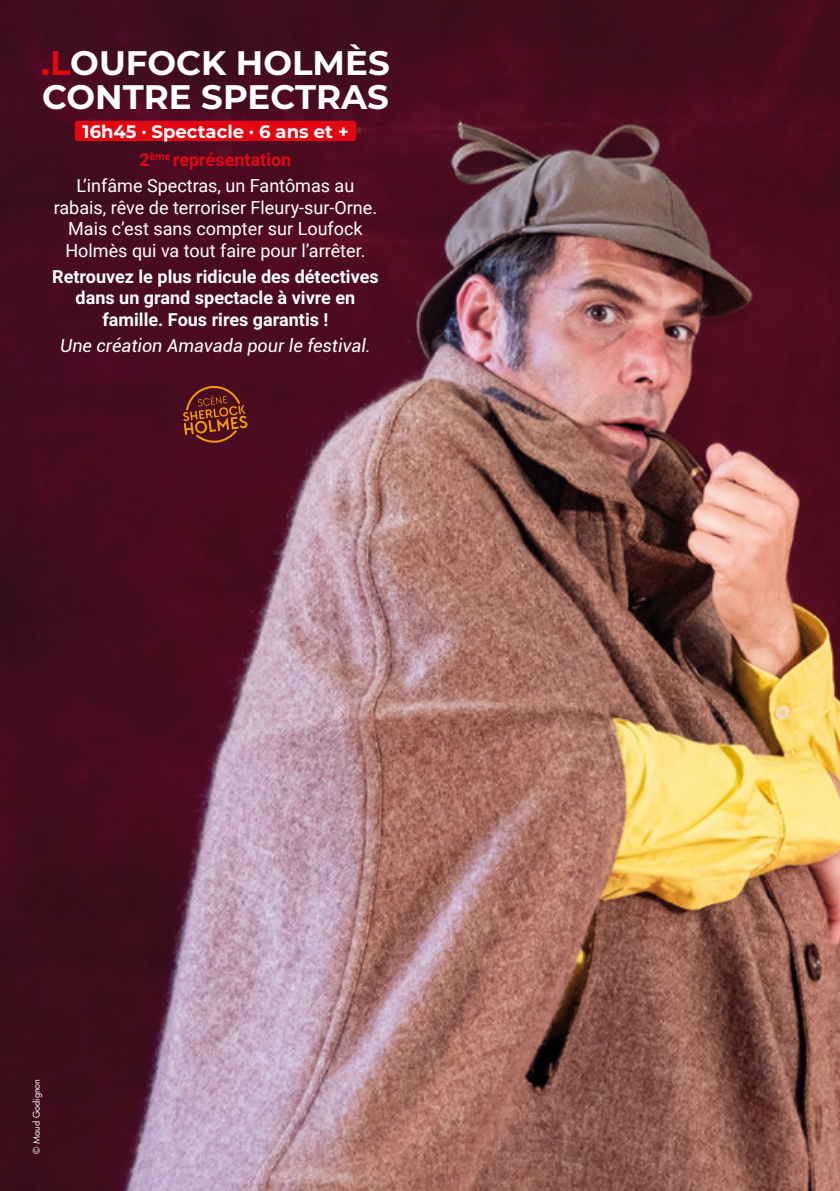
<style>
.page{position:relative;width:840px;height:1191px;background:#fff}
.page>*{position:absolute;margin:0;border:0;box-sizing:border-box;transform-origin:0 0}
.t1{font:700 34px/34px "Montserrat";color:#fff}
.t2{font:18px/21.6px "Roboto";color:#fff;text-align:center}
.t3{font:700 18px/21.6px "Roboto";color:#fff;text-align:center}
.t4{font:italic 18px "Roboto";color:#fff}
.t5{font:700 18px "Montserrat";color:#fff}
.t6{font:9px "Futura";color:#fff}
.s1{color:#e30613}
.s2{font-weight:700;color:#e30613}
</style>
<div class="page">
<img style="left:0;top:0;width:839px;height:1191px">
<div style="left:75px;top:121px;width:281px;height:20px;background:#e30613;border-radius:3px"></div>
<svg style="left:183px;top:386px;width:64px;height:56px;background:#712d18"></svg>
<h1 class="t1" style="left:41px;top:44px;width:350px"><span class="s1">.L</span>OUFOCK HOLMÈS<br>CONTRE SPECTRAS</h1>
<p class="t5" style="left:83px;top:118px;width:268px">16h45 . Spectacle . 6 ans et +</p>
<p class="t2" style="left:76px;top:146px;width:279px;line-height:26px"><span class="s2">2</span><sup>ème</sup> <span class="s2">représentation<br></span>L’infâme Spectras, un Fantômas au</p>
<p class="t2" style="left:54px;top:196px;width:325px">rabais, rêve de terroriser Fleury-sur-Orne.<br>Mais c’est sans compter sur Loufock<br>Holmès qui va tout faire pour l’arrêter.</p>
<p class="t3" style="left:52px;top:265px;width:328px">Retrouvez le plus ridicule des détectives dans un grand spectacle à vivre en famille. Fous rires garantis !</p>
<p class="t4" style="left:60px;top:333px;width:312px">Une création Amavada pour le festival.</p>
<p class="t6" style="left:30px;top:1154px;width:77px;rotate:-90deg">© Maud Godignon</p>
</div>
